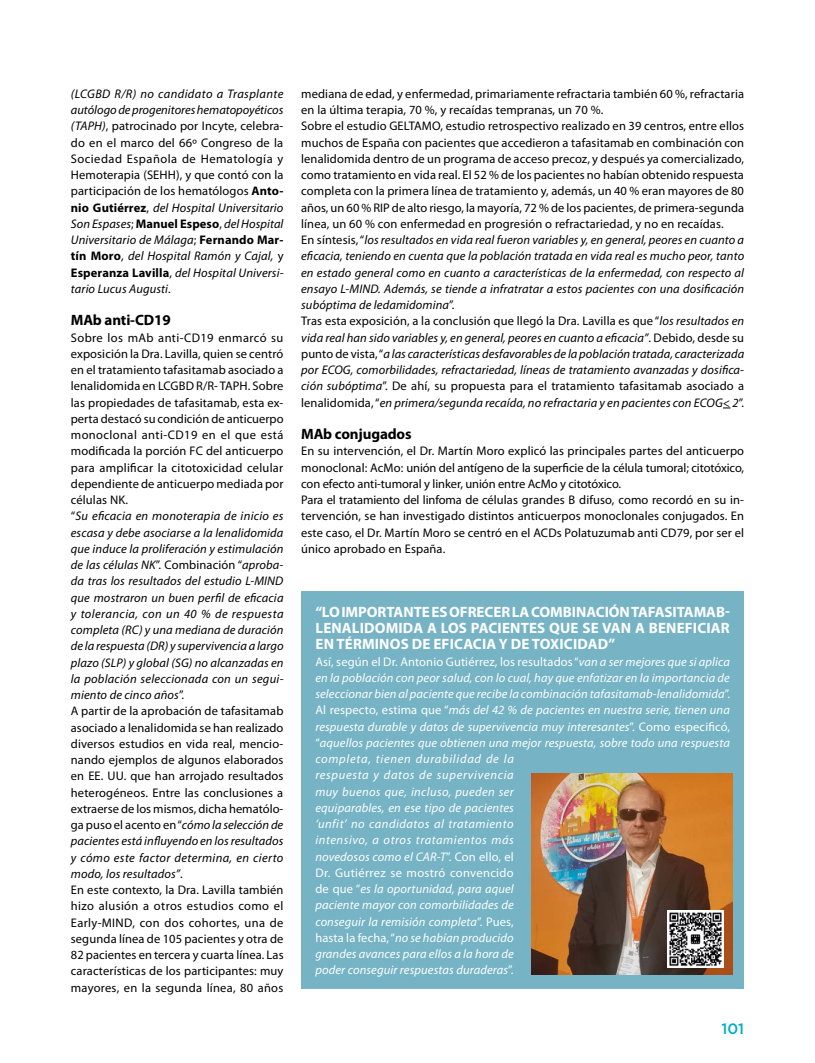
<style>
.page{position:relative;width:815px;height:1063px;background:#fff}
.page>*{position:absolute;margin:0;border:0;box-sizing:border-box;transform-origin:0 0}
.t1{font:700 15px/16.2px "Myriad Pro";letter-spacing:.01em;color:#fff;text-align:justify}
.t2{font:700 15px "Myriad Pro";letter-spacing:-.01em;color:#000}
.t3{font:500 15px "Gotham";color:#00aec3}
.t4{font:12.5px/16.2px "Myriad Pro";letter-spacing:.01em;color:#000}
.t5{font:italic 12.5px/16.2px "Myriad Pro";letter-spacing:.01em;color:#fff}
.t6{font:italic 12.5px/16.2px "Myriad Pro";letter-spacing:.01em;color:#000;text-align:justify}
.s1{font-style:normal}
.s2{font-weight:700;font-style:normal}
.s3{font-style:italic}
</style>
<div class="page">
<div style="left:301px;top:591px;width:443px;height:397px;background:#75b3c5"></div>
<img style="left:531px;top:773px;width:201px;height:201px">
<img style="left:667px;top:911px;width:57px;height:56px">
<p class="t6" style="left:71px;top:85px;width:214px">(LCGBD R/R) no candidato a Trasplante autólogo de progenitores hematopoyéticos (TAPH)<span class="s1">, patrocinado por Incyte, celebra&shy;do en el marco del 66º Congreso de la Sociedad Española de Hematología y Hemoterapia (SEHH), y que contó con la participación de los hematólogos</span> <span class="s2">Anto&shy;nio Gutiérrez</span><span class="s1">,</span> del Hospital Universitario Son Espases<span class="s1">;</span> <span class="s2">Manuel Espeso</span><span class="s1">,</span> del Hospital Universitario de Málaga<span class="s1">;</span> <span class="s2">Fernando Mar&shy;tín Moro</span><span class="s1">,</span> del Hospital Ramón y Cajal, <span class="s1">y </span><span class="s2">Esperanza Lavilla</span><span class="s1">,</span> del Hospital Universi&shy;tario Lucus Augusti<span class="s1">.</span></p>
<p class="t2" style="left:71px;top:311px;width:101px">MAb anti-CD19</p>
<p class="t4" style="left:71px;top:329px;width:214px">Sobre los mAb anti-CD19 enmarcó su exposición la Dra. Lavilla, quien se centró en el tratamiento tafasitamab asociado a lenalidomida en LCGBD R/R- TAPH. Sobre las propiedades de tafasitamab, esta ex&shy;perta destacó su condición de anticuerpo monoclonal anti-CD19 en el que está modificada la porción FC del anticuerpo para amplificar la citotoxicidad celular dependiente de anticuerpo mediada por células NK.<br>“<span class="s3">Su eficacia en monoterapia de inicio es escasa y debe asociarse a la lenalidomida que induce la proliferación y estimulación de las células NK</span>”. Combinación “<span class="s3">aproba&shy;da tras los resultados del estudio L-MIND que mostraron un buen perfil de eficacia y tolerancia, con un 40 % de respuesta completa (RC) y una mediana de duración de la respuesta (DR) y supervivencia a largo plazo (SLP) y global (SG) no alcanzadas en la población seleccionada con un segui&shy;miento de cinco años</span>”.<br>A partir de la aprobación de tafasitamab asociado a lenalidomida se han realizado diversos estudios en vida real, mencio&shy;nando ejemplos de algunos elaborados en EE. UU. que han arrojado resultados heterogéneos. Entre las conclusiones a extraerse de los mismos, dicha hematólo&shy;ga puso el acento en “<span class="s3">cómo la selección de pacientes está influyendo en los resultados y cómo este factor determina, en cierto modo, los resultados”</span>.<br>En este contexto, la Dra. Lavilla también hizo alusión a otros estudios como el Early-MIND, con dos cohortes, una de segunda línea de 105 pacientes y otra de 82 pacientes en tercera y cuarta línea. Las características de los participantes: muy mayores, en la segunda línea, 80 años</p>
<p class="t4" style="left:301px;top:85px;width:445px">mediana de edad, y enfermedad, primariamente refractaria también 60 %, refractaria en la última terapia, 70 %, y recaídas tempranas, un 70 %.<br>Sobre el estudio GELTAMO, estudio retrospectivo realizado en 39 centros, entre ellos muchos de España con pacientes que accedieron a tafasitamab en combinación con lenalidomida dentro de un programa de acceso precoz, y después ya comercializado, como tratamiento en vida real. El 52 % de los pacientes no habían obtenido respuesta completa con la primera línea de tratamiento y, además, un 40 % eran mayores de 80 años, un 60 % RIP de alto riesgo, la mayoría, 72 % de los pacientes, de primera-segunda línea, un 60 % con enfermedad en progresión o refractariedad, y no en recaídas.<br>En síntesis, “<span class="s3">los resultados en vida real fueron variables y, en general, peores en cuanto a eficacia, teniendo en cuenta que la población tratada en vida real es mucho peor, tanto en estado general como en cuanto a características de la enfermedad, con respecto al ensayo L-MIND. Además, se tiende a infratratar a estos pacientes con una dosificación subóptima de ledamidomina</span>”.<br>Tras esta exposición, a la conclusión que llegó la Dra. Lavilla es que “<span class="s3">los resultados en vida real han sido variables y, en general, peores en cuanto a eficacia”</span>. Debido, desde su punto de vista, “<span class="s3">a las características desfavorables de la población tratada, caracterizada por ECOG, comorbilidades, refractariedad, líneas de tratamiento avanzadas y dosifica&shy;ción subóptima</span>”. De ahí, su propuesta para el tratamiento tafasitamab asociado a lenalidomida, “<span class="s3">en primera/segunda recaída, no refractaria y en pacientes con ECOG&lt; 2</span>”.</p>
<p class="t2" style="left:301px;top:424px;width:112px">MAb conjugados</p>
<p class="t4" style="left:301px;top:443px;width:444px">En su intervención, el Dr. Martín Moro explicó las principales partes del anticuerpo monoclonal: AcMo: unión del antígeno de la superficie de la célula tumoral; citotóxico, con efecto anti-tumoral y linker, unión entre AcMo y citotóxico.<br>Para el tratamiento del linfoma de células grandes B difuso, como recordó en su in&shy;tervención, se han investigado distintos anticuerpos monoclonales conjugados. En este caso, el Dr. Martín Moro se centró en el ACDs Polatuzumab anti CD79, por ser el único aprobado en España.</p>
<p class="t1" style="left:315px;top:603px;width:416px">“LO IMPORTANTE ES OFRECER LA COMBINACIÓN TAFASITAMAB-LENALIDOMIDA A LOS PACIENTES QUE SE VAN A BENEFICIAR EN TÉRMINOS DE EFICACIA Y DE TOXICIDAD”</p>
<p class="t5" style="left:315px;top:653px;width:416px"><span class="s1">Así, según el Dr. Antonio Gutiérrez, los resultados “</span>van a ser mejores que si aplica en la población con peor salud, con lo cual, hay que enfatizar en la importancia de seleccionar bien al paciente que recibe la combinación tafasitamab-lenalidomida<span class="s1">”.<br>Al respecto, estima que “</span>más del 42 % de pacientes en nuestra serie, tienen una respuesta durable y datos de supervivencia muy interesantes<span class="s1">”. Como especificó, “</span>aquellos pacientes que obtienen una mejor respuesta, sobre todo una respuesta completa, tienen durabilidad de la<br>respuesta y datos de supervivencia<br>muy buenos que, incluso, pueden ser<br>equiparables, en ese tipo de pacientes<br>‘unfit’ no candidatos al tratamiento<br>intensivo, a otros tratamientos más<br>novedosos como el CAR-T<span class="s1">”. Con ello, el<br>Dr. Gutiérrez se mostró convencido<br>de que “</span>es la oportunidad, para aquel<br>paciente mayor con comorbilidades de<br>conseguir la remisión completa<span class="s1">”. Pues,<br>hasta la fecha, “</span>no se habían producido<br>grandes avances para ellos a la hora de<br>poder conseguir respuestas duraderas<span class="s1">”.</span></p>
<p class="t3" style="left:721px;top:1018px;width:24px">101</p>
</div>
